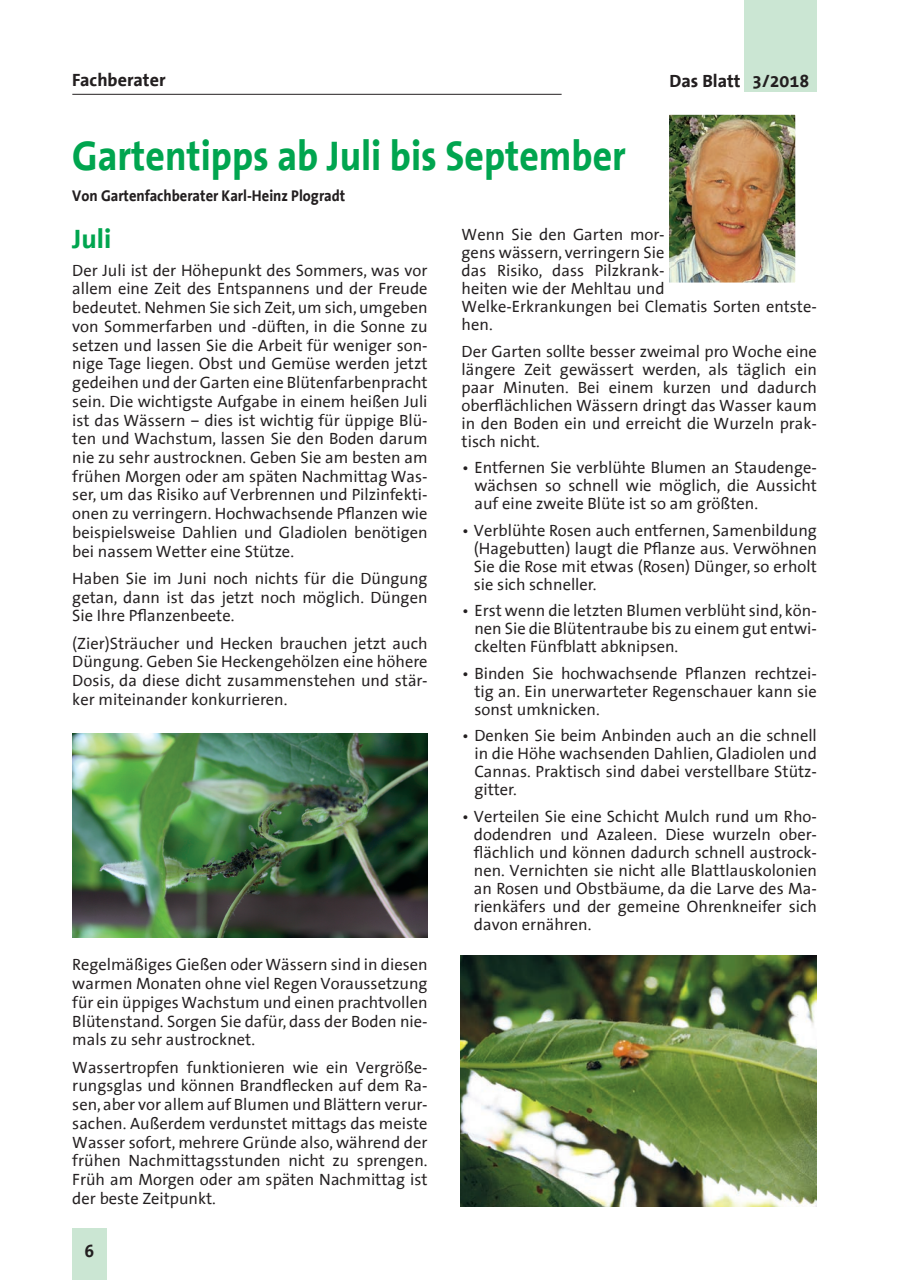
<style>
.page{position:relative;width:902px;height:1280px;background:#fff}
.page>*{position:absolute;margin:0;border:0;box-sizing:border-box;transform-origin:0 0}
.t1{font:700 42px "The Sans Office";color:#00a54f;scale:.9 1}
.t2{font:700 27px "The Sans Office";color:#00a54f}
.t3{font:700 18px "The Sans Office";color:#231f20}
.t4{font:16.5px/18.8px "The Sans Office";color:#231f20;text-align:justify}
.t5{font:700 15.75px "The Sans Office";color:#231f20;scale:.92 1}
</style>
<div class="page">
<div style="left:744px;top:0;width:72px;height:91px;background:#cbe6d3"></div>
<div style="left:72px;top:1229px;width:34px;height:51px;background:#cbe6d3"></div>
<hr style="left:72px;top:94px;width:489px;height:1px;background:#231f20">
<img style="left:669px;top:114px;width:127px;height:169px">
<img style="left:72px;top:733px;width:355px;height:204px">
<img style="left:460px;top:955px;width:356px;height:251px">
<p class="t3" style="left:72px;top:70px;width:95px">Fachberater</p>
<h1 class="t1" style="left:72px;top:134px;width:616px">Gartentipps ab Juli bis September</h1>
<p class="t5" style="left:72px;top:187px;width:298px">Von Gartenfachberater Karl-Heinz Plogradt</p>
<p class="t3" style="left:669px;top:72px;width:141px">Das Blatt 3/2018</p>
<h2 class="t2" style="left:72px;top:225px;width:40px">Juli</h2>
<p class="t4" style="left:72px;top:261px;width:357px">Der Juli ist der Höhepunkt des Sommers, was vor allem eine Zeit des Entspannens und der Freude bedeutet. Nehmen Sie sich Zeit, um sich, umgeben von Sommerfarben und -düften, in die Sonne zu setzen und lassen Sie die Arbeit für weniger son&shy;nige Tage liegen. Obst und Gemüse werden jetzt gedeihen und der Garten eine Blütenfarbenpracht sein. Die wichtigste Aufgabe in einem heißen Juli ist das Wässern – dies ist wichtig für üppige Blü&shy;ten und Wachstum, lassen Sie den Boden darum nie zu sehr austrocknen. Geben Sie am besten am frühen Morgen oder am späten Nachmittag Was&shy;ser, um das Risiko auf Verbrennen und Pilzinfekti&shy;onen zu verringern. Hochwachsende Pflanzen wie beispielsweise Dahlien und Gladiolen benötigen bei nassem Wetter eine Stütze.</p>
<p class="t4" style="left:72px;top:570px;width:357px">Haben Sie im Juni noch nichts für die Düngung getan, dann ist das jetzt noch möglich. Düngen Sie Ihre Pflanzenbeete.</p>
<p class="t4" style="left:72px;top:634px;width:357px">(Zier)Sträucher und Hecken brauchen jetzt auch Düngung. Geben Sie Heckengehölzen eine höhere Dosis, da diese dicht zusammenstehen und stär&shy;ker miteinander konkurrieren.</p>
<p class="t4" style="left:72px;top:956px;width:357px">Regelmäßiges Gießen oder Wässern sind in diesen warmen Monaten ohne viel Regen Voraussetzung für ein üppiges Wachstum und einen prachtvollen Blütenstand. Sorgen Sie dafür, dass der Boden nie&shy;mals zu sehr austrocknet.</p>
<p class="t4" style="left:72px;top:1058px;width:357px">Wassertropfen funktionieren wie ein Vergröße&shy;rungsglas und können Brandflecken auf dem Ra&shy;sen, aber vor allem auf Blumen und Blättern verur&shy;sachen. Außerdem verdunstet mittags das meiste Wasser sofort, mehrere Gründe also, während der frühen Nachmittagsstunden nicht zu sprengen.<br>Früh am Morgen oder am späten Nachmittag ist der beste Zeitpunkt.</p>
<p class="t3" style="left:84px;top:1241px;width:11px">6</p>
<p class="t4" style="left:461px;top:226px;width:357px;line-height:18px;text-align:left">Wenn Sie den Garten mor-<br>gens wässern, verringern Sie<br>das Risiko, dass Pilzkrank-<br>heiten wie der Mehltau und<br>Welke-Erkrankungen bei Clematis Sorten entste&shy;hen.</p>
<p class="t4" style="left:461px;top:343px;width:357px;line-height:18px">Der Garten sollte besser zweimal pro Woche eine längere Zeit gewässert werden, als täglich ein paar Minuten. Bei einem kurzen und dadurch oberflächlichen Wässern dringt das Wasser kaum in den Boden ein und erreicht die Wurzeln prak&shy;tisch nicht.</p>
<p class="t4" style="left:474px;top:459px;width:344px;line-height:18px;text-indent:-13px">• Entfernen Sie verblühte Blumen an Staudenge&shy;wächsen so schnell wie möglich, die Aussicht auf eine zweite Blüte ist so am größten.</p>
<p class="t4" style="left:474px;top:522px;width:344px;line-height:18px;text-indent:-12px">• Verblühte Rosen auch entfernen, Samenbildung (Hagebutten) laugt die Pflanze aus. Verwöhnen Sie die Rose mit etwas (Rosen) Dünger, so erholt sie sich schneller.</p>
<p class="t4" style="left:474px;top:602px;width:344px;line-height:18px;text-indent:-13px">• Erst wenn die letzten Blumen verblüht sind, kön&shy;nen Sie die Blütentraube bis zu einem gut entwi&shy;ckelten Fünfblatt abknipsen.</p>
<p class="t4" style="left:474px;top:665px;width:344px;line-height:18px;text-indent:-13px">• Binden Sie hochwachsende Pflanzen rechtzei&shy;tig an. Ein unerwarteter Regenschauer kann sie sonst umknicken.</p>
<p class="t4" style="left:474px;top:727px;width:344px;line-height:18px;text-indent:-13px">• Denken Sie beim Anbinden auch an die schnell in die Höhe wachsenden Dahlien, Gladiolen und Cannas. Praktisch sind dabei verstellbare Stütz&shy;gitter.</p>
<p class="t4" style="left:474px;top:808px;width:344px;line-height:18px;text-indent:-12px">• Verteilen Sie eine Schicht Mulch rund um Rho&shy;dodendren und Azaleen. Diese wurzeln ober&shy;flächlich und können dadurch schnell austrock&shy;nen. Vernichten sie nicht alle Blattlauskolonien an Rosen und Obstbäume, da die Larve des Ma&shy;rienkäfers und der gemeine Ohrenkneifer sich davon ernähren.</p>
</div>
